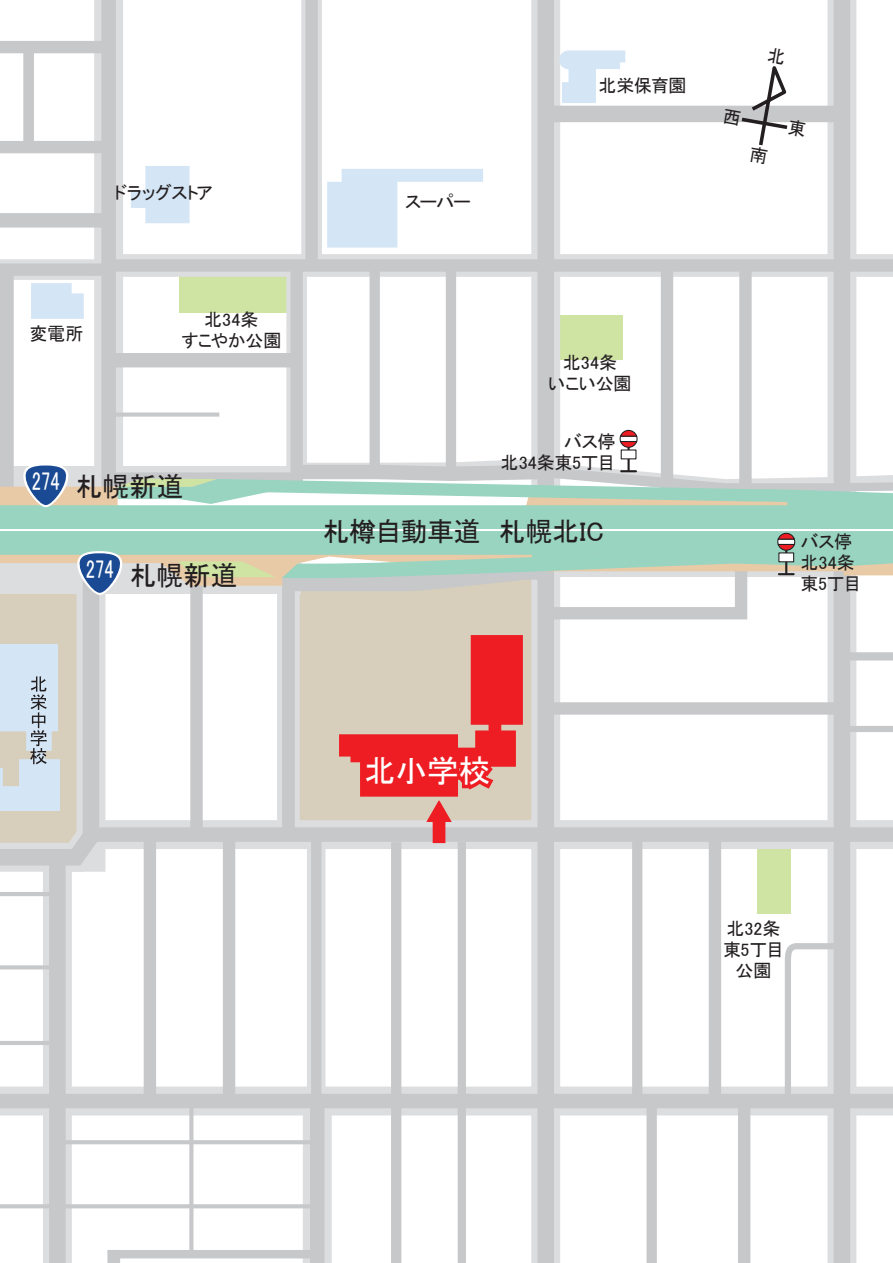
<style>
.page{position:relative;width:893px;height:1263px;background:#fff}
.page>*{position:absolute;margin:0;border:0;box-sizing:border-box;transform-origin:0 0}
.t1{font:31.5px "MS P Gothic";color:#fff}
.t2{font:27px "MS P Gothic";letter-spacing:-.005em;color:#231f20}
.t3{font:18px/21px "MS P Gothic";letter-spacing:-.01em;color:#231f20;text-align:center}
</style>
<div class="page">
<div style="left:552px;top:315px;width:71px;height:45px;background:#cfe3a3"></div>
<div style="left:180px;top:265px;width:115px;height:48px;background:#cfe3a3"></div>
<div style="left:757px;top:838px;width:34px;height:76px;background:#cfe3a3"></div>
<div style="left:0;top:259px;width:109px;height:21px;background:#dcdddf"></div>
<div style="left:0;top:274px;width:14px;height:218px;background:#c7c8ca"></div>
<div style="left:531px;top:0;width:29px;height:1263px;background:#dcdddf"></div>
<div style="left:301px;top:0;width:21px;height:265px;background:#dcdddf"></div>
<div style="left:286px;top:267px;width:21px;height:207px;background:#dcdddf"></div>
<div style="left:303px;top:1101px;width:29px;height:162px;background:#dcdddf"></div>
<div style="left:307px;top:835px;width:18px;height:266px;background:#dcdddf"></div>
<div style="left:109px;top:254px;width:784px;height:23px;background:#dcdddf"></div>
<div style="left:0;top:1086px;width:893px;height:29px;background:#dcdddf"></div>
<div style="left:94px;top:0;width:29px;height:487px;background:#dcdddf"></div>
<div style="left:101px;top:0;width:15px;height:487px;background:#c7c8ca"></div>
<div style="left:537px;top:0;width:17px;height:1263px;background:#c7c8ca"></div>
<div style="left:827px;top:0;width:29px;height:1263px;background:#dcdddf"></div>
<div style="left:834px;top:0;width:16px;height:1263px;background:#c7c8ca"></div>
<div style="left:458px;top:842px;width:8px;height:421px;background:#c7c8ca"></div>
<div style="left:391px;top:842px;width:10px;height:421px;background:#c7c8ca"></div>
<div style="left:738px;top:1105px;width:12px;height:158px;background:#c7c8ca"></div>
<div style="left:646px;top:1105px;width:11px;height:158px;background:#c7c8ca"></div>
<div style="left:43px;top:852px;width:29px;height:411px;background:#dcdddf"></div>
<div style="left:49px;top:852px;width:17px;height:411px;background:#c7c8ca"></div>
<div style="left:0;top:1094px;width:893px;height:14px;background:#c7c8ca"></div>
<hr style="left:56px;top:1140px;width:261px;height:4px;background:#c7c8ca">
<svg style="left:189px;top:1108px;width:4px;height:142px"></svg>
<hr style="left:0;top:1041px;width:55px;height:4px;background:#c7c8ca">
<svg style="left:0;top:965px;width:49px;height:4px"></svg>
<hr style="left:0;top:892px;width:55px;height:4px;background:#c7c8ca">
<div style="left:632px;top:835px;width:10px;height:265px;background:#c7c8ca"></div>
<div style="left:709px;top:835px;width:12px;height:265px;background:#c7c8ca"></div>
<div style="left:144px;top:835px;width:12px;height:266px;background:#c7c8ca"></div>
<div style="left:109px;top:259px;width:784px;height:13px;background:#c7c8ca"></div>
<div style="left:0;top:263px;width:109px;height:13px;background:#c7c8ca"></div>
<div style="left:110px;top:353px;width:182px;height:14px;background:#c7c8ca"></div>
<div style="left:108px;top:412px;width:111px;height:5px;background:#c7c8ca"></div>
<div style="left:0;top:41px;width:108px;height:12px;background:#c7c8ca"></div>
<div style="left:0;top:141px;width:107px;height:12px;background:#c7c8ca"></div>
<div style="left:0;top:213px;width:108px;height:15px;background:#c7c8ca"></div>
<div style="left:223px;top:835px;width:12px;height:266px;background:#c7c8ca"></div>
<div style="left:311px;top:835px;width:10px;height:266px;background:#c7c8ca"></div>
<div style="left:310px;top:1101px;width:14px;height:162px;background:#c7c8ca"></div>
<svg style="left:782px;top:940px;width:52px;height:154px"></svg>
<svg style="left:0;top:1204px;width:310px;height:4px"></svg>
<div style="left:547px;top:106px;width:295px;height:16px;background:#c7c8ca"></div>
<div style="left:739px;top:267px;width:13px;height:237px;background:#c7c8ca"></div>
<div style="left:661px;top:267px;width:12px;height:237px;background:#c7c8ca"></div>
<div style="left:446px;top:267px;width:10px;height:204px;background:#c7c8ca"></div>
<div style="left:370px;top:267px;width:10px;height:207px;background:#c7c8ca"></div>
<div style="left:290px;top:267px;width:13px;height:207px;background:#c7c8ca"></div>
<div style="left:305px;top:0;width:13px;height:265px;background:#c7c8ca"></div>
<div style="left:23px;top:46px;width:11px;height:101px;background:#c7c8ca"></div>
<div style="left:107px;top:1250px;width:13px;height:13px;background:#c7c8ca"></div>
<div style="left:114px;top:1250px;width:203px;height:8px;background:#c7c8ca"></div>
<svg style="left:131px;top:166px;width:59px;height:57px"></svg>
<svg style="left:327px;top:169px;width:156px;height:79px"></svg>
<svg style="left:559px;top:50px;width:66px;height:53px"></svg>
<svg style="left:31px;top:283px;width:53px;height:36px;background:#d7e6f5"></svg>
<svg style="left:0;top:429px;width:893px;height:457px"></svg>
<svg style="left:723px;top:66px;width:83px;height:80px"></svg>
<p class="t3" style="left:115px;top:182px;width:100px">ドラッグストア</p>
<p class="t3" style="left:30px;top:323px;width:55px">変電所</p>
<p class="t3" style="left:181px;top:309px;width:102px">北34条<br>すこやか公園</p>
<h2 class="t2" style="left:32px;top:473px;width:153px"><sup>274</sup> 札幌新道</h2>
<h2 class="t2" style="left:86px;top:562px;width:153px"><sup>274</sup> 札幌新道</h2>
<p class="t3" style="left:405px;top:191px;width:67px">スーパー</p>
<p class="t3" style="left:598px;top:75px;width:90px">北栄保育園</p>
<p class="t3" style="left:548px;top:352px;width:85px">北34条<br>いこい公園</p>
<p class="t3" style="left:501px;top:431px;width:116px;text-align:right">バス停<br>北34条東5丁目</p>
<h2 class="t2" style="left:322px;top:518px;width:283px">札樽自動車道　札幌北IC</h2>
<p class="t3" style="left:800px;top:531px;width:63px;text-align:left">バス停北34条東5丁目</p>
<h1 class="t1" style="left:364px;top:755px;width:128px">北小学校</h1>
<p class="t3" style="left:723px;top:918px;width:63px">北32条東5丁目公園</p>
</div>
